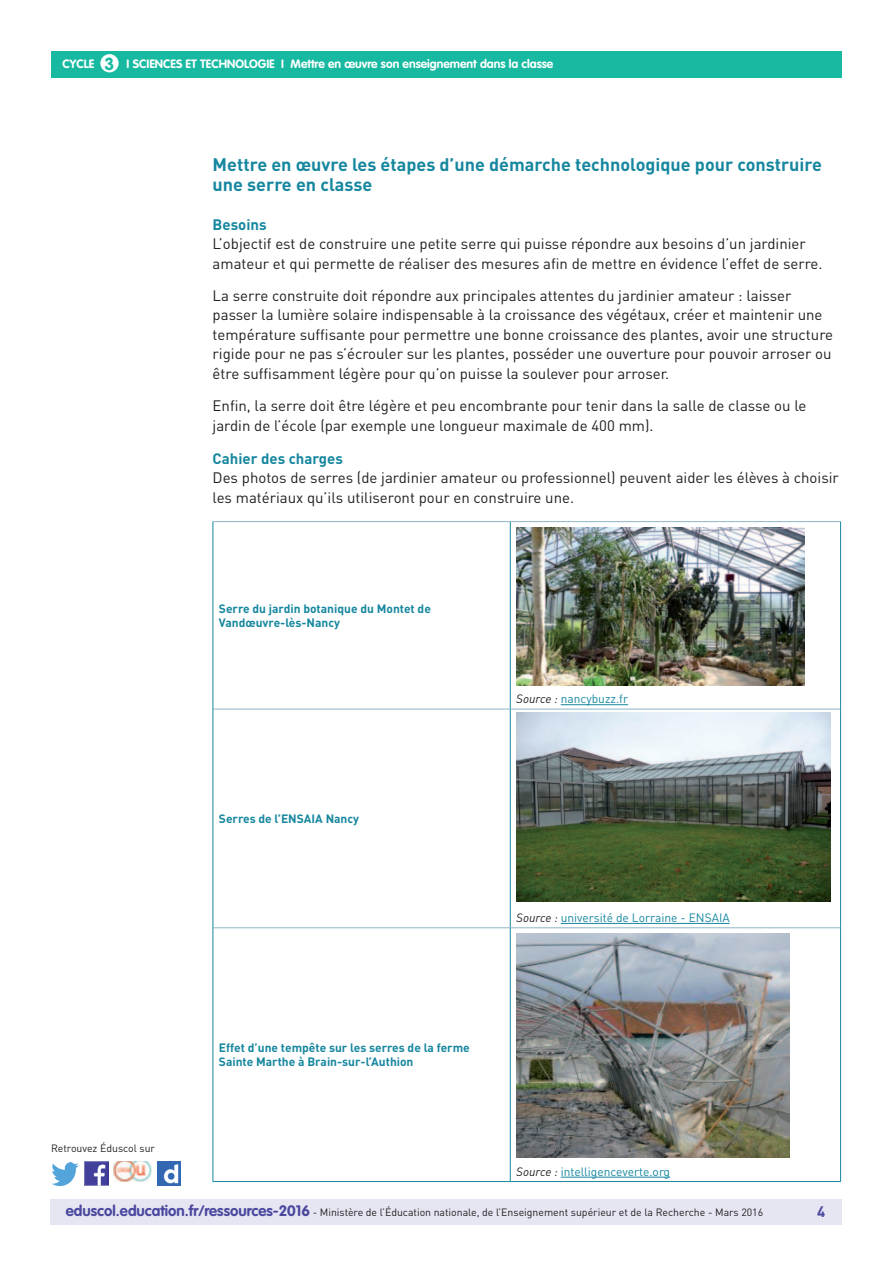
<style>
.page{position:relative;width:893px;height:1263px;background:#fff}
.page>*{position:absolute;margin:0;border:0;box-sizing:border-box;transform-origin:0 0}
.t1{font:700 18px/19.5px "DIN Pro";color:#16879f}
.t2{font:700 17.25px "VAG Rounded Std";color:#17baa1}
.t3{font:15px/19.5px "DIN Pro";color:#231f20}
.t4{font:700 15px "DIN Pro";color:#16879f}
.t5{font:700 15px "DIN Pro";color:#4a489e}
.t6{font:700 12px/13.5px "DIN Pro";color:#16879f}
.t7{font:12px "DIN Pro";color:#16879f}
.t8{font:700 12px "VAG Rounded Std";color:#fff}
.t9{font:10.5px "DIN Pro";color:#231f20}
.s1{font-style:italic;color:#231f20}
.s2{font-family:"VAG Rounded Std";font-weight:700;font-size:15px;color:#4a489e}
</style>
<div class="page">
<div style="left:50px;top:1199px;width:791px;height:26px;background:#e6e5f2"></div>
<div style="left:51px;top:51px;width:791px;height:27px;background:#17baa1"></div>
<div style="left:100px;top:54px;width:19px;height:18px;background:#fff;border-radius:50%"></div>
<img style="left:85px;top:1162px;width:23px;height:23px">
<img style="left:51px;top:1163px;width:28px;height:22px">
<img style="left:158px;top:1162px;width:22px;height:23px">
<img style="left:114px;top:1162px;width:38px;height:19px">
<hr style="left:840px;top:928px;width:1px;height:253px;background:#16879f">
<hr style="left:510px;top:1181px;width:331px;height:1px;background:#16879f">
<hr style="left:510px;top:521px;width:331px;height:1px;background:#8fb6c6">
<hr style="left:840px;top:522px;width:1px;height:187px;background:#16879f">
<hr style="left:510px;top:709px;width:330px;height:1px;background:#8fb6c6">
<hr style="left:510px;top:927px;width:330px;height:1px;background:#8fb6c6">
<hr style="left:840px;top:709px;width:1px;height:219px;background:#16879f">
<hr style="left:213px;top:521px;width:297px;height:1px;background:#8fb6c6">
<hr style="left:213px;top:709px;width:297px;height:1px;background:#8fb6c6">
<hr style="left:213px;top:927px;width:297px;height:1px;background:#8fb6c6">
<hr style="left:213px;top:522px;width:1px;height:187px;background:#16879f">
<hr style="left:510px;top:522px;width:1px;height:187px;background:#16879f">
<hr style="left:213px;top:709px;width:1px;height:219px;background:#16879f">
<hr style="left:510px;top:709px;width:1px;height:218px;background:#16879f">
<hr style="left:213px;top:928px;width:1px;height:253px;background:#16879f">
<hr style="left:510px;top:928px;width:1px;height:253px;background:#16879f">
<hr style="left:213px;top:1181px;width:297px;height:1px;background:#16879f">
<hr style="left:561px;top:704px;width:67px;height:1px;background:#16879f">
<img style="left:516px;top:528px;width:288px;height:158px">
<hr style="left:561px;top:923px;width:169px;height:1px;background:#16879f">
<img style="left:516px;top:713px;width:315px;height:188px">
<hr style="left:561px;top:1177px;width:109px;height:1px;background:#16879f">
<img style="left:516px;top:934px;width:274px;height:224px">
<p class="t2" style="left:105px;top:53px;width:11px">3</p>
<p class="t8" style="left:186px;top:57px;width:369px">et technologie I Mettre en œuvre son enseignement dans la classe</p>
<p class="t8" style="left:63px;top:57px;width:33px">CYCLE</p>
<p class="t8" style="left:127px;top:57px;width:44px">I Sciences</p>
<p class="t1" style="left:213px;top:154px;width:611px">Mettre en œuvre les étapes d’une démarche technologique pour construire une serre en classe</p>
<p class="t4" style="left:213px;top:214px;width:55px">Besoins</p>
<p class="t3" style="left:213px;top:234px;width:611px">L’objectif est de construire une petite serre qui puisse répondre aux besoins d’un jardinier amateur et qui permette de réaliser des mesures afin de mettre en évidence l’effet de serre.</p>
<p class="t3" style="left:213px;top:285px;width:622px">La serre construite doit répondre aux principales attentes du jardinier amateur : laisser passer la lumière solaire indispensable à la croissance des végétaux, créer et maintenir une température suffisante pour permettre une bonne croissance des plantes, avoir une structure rigide pour ne pas s’écrouler sur les plantes, posséder une ouverture pour pouvoir arroser ou être suffisamment légère pour qu’on puisse la soulever pour arroser.</p>
<p class="t3" style="left:213px;top:396px;width:595px">Enfin, la serre doit être légère et peu encombrante pour tenir dans la salle de classe ou le jardin de l’école (par exemple une longueur maximale de 400 mm).</p>
<p class="t4" style="left:213px;top:448px;width:132px">Cahier des charges</p>
<p class="t3" style="left:213px;top:468px;width:628px">Des photos de serres (de jardinier amateur ou professionnel) peuvent aider les élèves à choisir les matériaux qu’ils utiliseront pour en construire une.</p>
<p class="t9" style="left:51px;top:1141px;width:106px">Retrouvez Éduscol sur</p>
<p class="t6" style="left:219px;top:602px;width:214px">Serre du jardin botanique du Montet de<br>Vandœuvre-lès-Nancy</p>
<p class="t6" style="left:219px;top:811px;width:70px">Serres de l’ENSAIA</p>
<p class="t6" style="left:326px;top:811px;width:35px">Nancy</p>
<p class="t7" style="left:516px;top:691px;width:113px"><span class="s1">Source :</span> nancybuzz.fr</p>
<p class="t7" style="left:516px;top:910px;width:215px"><span class="s1">Source :</span> université de Lorraine - ENSAIA</p>
<p class="t6" style="left:219px;top:1041px;width:252px">Effet d’une tempête sur les serres de la ferme<br>Sainte Marthe à Brain-sur-l’Authion</p>
<p class="t7" style="left:516px;top:1163px;width:155px"><span class="s1">Source :</span> intelligenceverte.org</p>
<p class="t9" style="left:66px;top:1205px;width:699px"><span class="s2">eduscol.education.fr/ressources-2016</span> - Ministère de l’Éducation nationale, de l’Enseignement supérieur et de la Recherche - Mars 2016</p>
<p class="t5" style="left:817px;top:1201px;width:10px">4</p>
</div>
